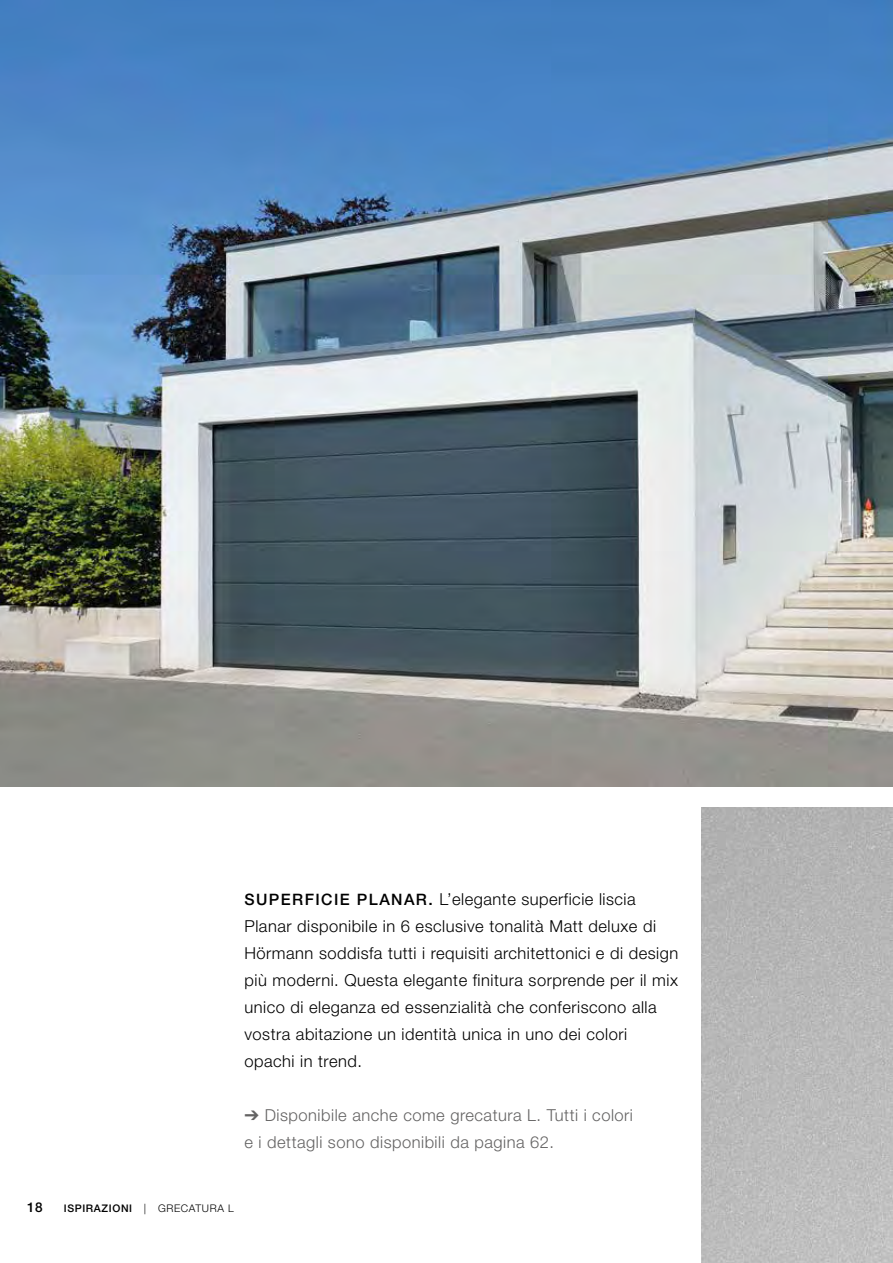
<style>
.page{position:relative;width:893px;height:1263px;background:#fff}
.page>*{position:absolute;margin:0;border:0;box-sizing:border-box;transform-origin:0 0}
.t1{font:300 16.5px/27px "Hoermann Helvetica Neue";letter-spacing:.03em;color:#000}
.t2{font:300 16.5px/27px "Hoermann Helvetica Neue";letter-spacing:.03em;color:#646363}
.t3{font:500 13.5px "Hoermann Helvetica Neue";color:#000}
.t4{font:500 10.5px "Hoermann Helvetica Neue";letter-spacing:.06em;color:#000}
.s1{font-weight:500;font-size:15.75px}
.s2{font-weight:300}
</style>
<div class="page">
<img style="left:0;top:0;width:893px;height:787px">
<img style="left:702px;top:808px;width:191px;height:455px">
<p class="t1" style="left:244px;top:884px;width:435px"><span class="s1">SUPERFICIE PLANAR.</span> L’elegante superficie liscia Planar disponibile in 6 esclusive tonalità Matt deluxe di Hörmann soddisfa tutti i requisiti architettonici e di design più moderni. Questa elegante finitura sorprende per il mix unico di eleganza ed essenzialità che conferiscono alla vostra abitazione un identità unica in uno dei colori opachi in trend.</p>
<p class="t2" style="left:244px;top:1100px;width:390px">➔ Disponibile anche come grecatura L. Tutti i colori e i dettagli sono disponibili da pagina 62.</p>
<p class="t3" style="left:27px;top:1198px;width:17px">18</p>
<p class="t4" style="left:64px;top:1201px;width:172px">ISPIRAZIONI <span class="s2">| GRECATURA L</span></p>
</div>
